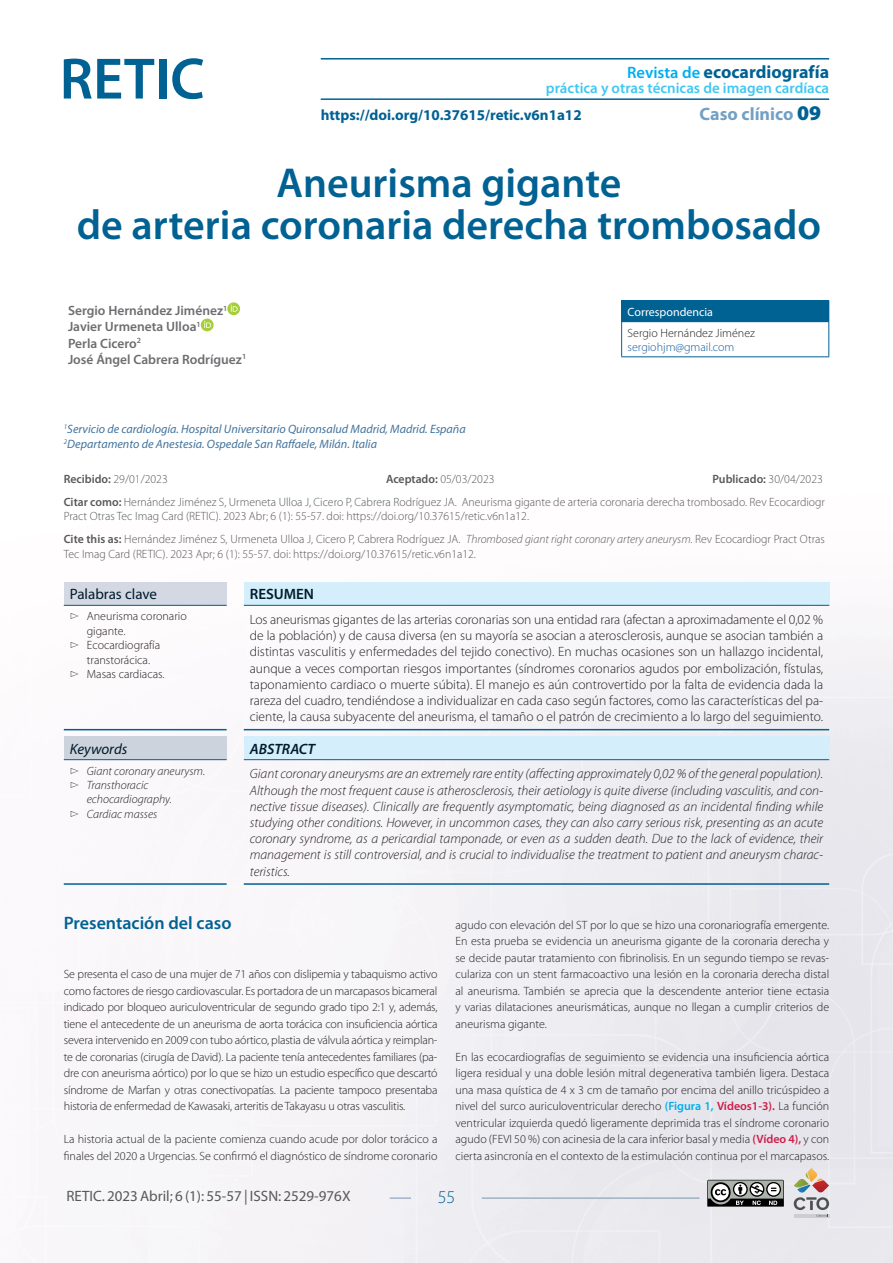
<style>
.page{position:relative;width:893px;height:1263px;background:#fff}
.page>*{position:absolute;margin:0;border:0;box-sizing:border-box;transform-origin:0 0}
.Titulo_capitulo{font:600 42px/42px "Myriad Pro";color:#006193;text-align:center}
.t1{font:700 18px "Myriad Pro";color:#006193}
._02_Primer_Orden{font:600 18px "Myriad Pro";color:#006193}
.t2{font:700 18px "Myriad Pro";color:#73a0c4}
.t3{font:300 18px "Myriad Pro";color:#006193}
.t4{font:15px "Myriad Pro";color:#57585a}
.t5{font:600 15px "Myriad Pro";color:#40c7f4}
.DOI_cabecera{font:700 15px "Myriad Pro";color:#006193}
.t6{font:15px "Myriad Pro";color:#001b2b}
.t7{font:italic 15px "Myriad Pro";color:#001b2b}
.t8{font:italic 600 15px "Myriad Pro";color:#001b2b}
.t9{font:600 15px "Myriad Pro";color:#001b2b}
.Texto_resumen{font:300 13.5px/16.2px "Myriad Pro";color:#231f20;text-align:justify}
.Texto_resumen_ingles{font:italic 300 13.5px/16.2px "Myriad Pro";color:#231f20;text-align:justify}
.Nombre_autores{font:600 13.5px "Myriad Pro";color:#6c6d70}
.Cargo_autores{font:italic 12.15px "Myriad Pro";color:#42739c}
._01_Texto_comun{font:300 12px/16.5px "Myriad Pro";color:#231f20;text-align:justify}
.CitarComo{font:300 12px/14.4px "Myriad Pro";color:#57585a}
.t10{font:italic 300 12px/14.4px "Myriad Pro";color:#231f20}
.Correspondencia{font:300 12px "Myriad Pro";color:#231f20}
.CitarComo-2{font:600 12px "Myriad Pro";color:#57585a}
.Correspondencia-2{font:300 12px "Myriad Pro";color:#175d9e}
.t11{font:12px "Myriad Pro";color:#fff}
.s1{font-weight:600;font-size:16.5px;color:#00aeef}
.s2{font-style:inherit}
.s3{font-weight:900;font-size:21px;color:#006193}
.s4{font-weight:600}
.s5{font-weight:300}
.s6{font-style:italic}
.s7{font-weight:600;color:#00aeef}
.s8{font-weight:600;color:#ce1d49}
</style>
<div class="page">
<img style="left:63px;top:58px;width:830px;height:1205px">
<hr style="left:321px;top:58px;width:508px;height:2px;background:#006193">
<hr style="left:321px;top:98px;width:508px;height:2px;background:#006193">
<svg style="left:64px;top:59px;width:90px;height:40px"></svg>
<div style="left:159px;top:59px;width:7px;height:40px;background:#006193"></div>
<svg style="left:172px;top:58px;width:31px;height:41px"></svg>
<hr style="left:482px;top:1198px;width:217px;height:1px;background:#7a94b0">
<svg style="left:390px;top:1198px;width:21px;height:1px"></svg>
<svg style="left:794px;top:1168px;width:35px;height:49px;background:#c7bdb8"></svg>
<svg style="left:707px;top:1180px;width:77px;height:26px"></svg>
<svg style="left:227px;top:302px;width:13px;height:13px"></svg>
<svg style="left:231px;top:305px;width:7px;height:7px"></svg>
<div style="left:201px;top:319px;width:13px;height:12px;background:#a6ce39;border-radius:50%"></div>
<svg style="left:204px;top:321px;width:7px;height:7px"></svg>
<div style="left:622px;top:301px;width:207px;height:21px;background:#006193"></div>
<hr style="left:621px;top:300px;width:208px;height:1px;background:#006193">
<svg style="left:621px;top:301px;width:1px;height:20px"></svg>
<hr style="left:621px;top:321px;width:208px;height:1px;background:#006193">
<hr style="left:621px;top:322px;width:1px;height:34px;background:#006193">
<hr style="left:828px;top:322px;width:1px;height:34px;background:#006193">
<hr style="left:621px;top:356px;width:208px;height:1px;background:#006193">
<div style="left:64px;top:582px;width:163px;height:23px;background:#d3d8e2"></div>
<div style="left:244px;top:582px;width:585px;height:23px;background:#d4effb"></div>
<hr style="left:244px;top:605px;width:585px;height:1px;background:#006193">
<hr style="left:244px;top:729px;width:585px;height:1px;background:#006193">
<hr style="left:64px;top:605px;width:163px;height:1px;background:#006193">
<hr style="left:64px;top:729px;width:163px;height:1px;background:#006193">
<div style="left:64px;top:736px;width:163px;height:24px;background:#cdd3dd"></div>
<div style="left:244px;top:736px;width:585px;height:24px;background:#d4effb"></div>
<hr style="left:244px;top:759px;width:585px;height:1px;background:#006193">
<hr style="left:244px;top:883px;width:585px;height:2px;background:#006193">
<hr style="left:64px;top:759px;width:163px;height:1px;background:#006193">
<hr style="left:64px;top:883px;width:163px;height:2px;background:#006193">
<h2 class="t1" style="left:627px;top:60px;width:204px"><span class="s1">Revista de</span> ecocardiografía</h2>
<p class="t5" style="left:546px;top:78px;width:285px">práctica y otras técnicas de imagen cardíaca</p>
<p class="DOI_cabecera" style="left:321px;top:105px;width:262px">https://doi.org/10.37615/retic.v6n1a12</p>
<h2 class="t2" style="left:700px;top:102px;width:123px"><span class="s2">C</span>aso clínico <span class="s3">09</span></h2>
<p class="Titulo_capitulo" style="left:77px;top:161px;width:746px">Aneurisma gigante<br>de arteria coronaria derecha trombosado</p>
<p class="Nombre_autores" style="left:68px;top:302px;width:161px">Sergio Hernández Jiménez<sup>1</sup></p>
<p class="Nombre_autores" style="left:68px;top:318px;width:134px">Javier Urmeneta Ulloa<sup>1</sup></p>
<p class="Nombre_autores" style="left:68px;top:334px;width:74px">Perla Cicero<sup>2</sup></p>
<p class="Nombre_autores" style="left:68px;top:351px;width:180px">José Ángel Cabrera Rodríguez<sup>1</sup></p>
<p class="t11" style="left:628px;top:304px;width:87px">Correspondencia</p>
<p class="Correspondencia" style="left:628px;top:326px;width:129px">Sergio Hernández Jiménez</p>
<p class="Correspondencia-2" style="left:628px;top:340px;width:108px">sergiohjm@gmail.com</p>
<p class="Cargo_autores" style="left:64px;top:421px;width:403px"><sup>1</sup>Servicio de cardiología. Hospital Universitario Quironsalud Madrid, Madrid. España</p>
<p class="Cargo_autores" style="left:64px;top:436px;width:315px"><sup>2</sup>Departamento de Anestesia. Ospedale San Raffaele, Milán. Italia</p>
<p class="CitarComo" style="left:64px;top:472px;width:105px"><span class="s4">Recibido:</span> 29/01/2023</p>
<p class="CitarComo" style="left:386px;top:472px;width:110px"><span class="s4">Aceptado:</span> 05/03/2023</p>
<p class="CitarComo-2" style="left:712px;top:471px;width:112px">Publicado: <span class="s5">30/04/2023</span></p>
<p class="CitarComo" style="left:64px;top:495px;width:763px"><span class="s4">Citar como:</span> Hernández Jiménez S, Urmeneta Ulloa J, Cicero P, Cabrera Rodríguez JA. Aneurisma gigante de arteria coronaria derecha trombosado. Rev Ecocardiogr<br>Pract Otras Tec Imag Card (RETIC). 2023 Abr; 6 (1): 55-57. doi: https://doi.org/10.37615/retic.v6n1a12.</p>
<p class="CitarComo" style="left:64px;top:532px;width:763px"><span class="s4">Cite this as:</span> Hernández Jiménez S, Urmeneta Ulloa J, Cicero P, Cabrera Rodríguez JA. <span class="s6">Thrombosed giant right coronary artery aneurysm.</span> Rev Ecocardiogr Pract Otras<br>Tec Imag Card (RETIC). 2023 Apr; 6 (1): 55-57. doi: https://doi.org/10.37615/retic.v6n1a12.</p>
<p class="t6" style="left:70px;top:585px;width:89px">Palabras clave</p>
<p class="t9" style="left:250px;top:585px;width:66px">RESUMEN</p>
<p class="_01_Texto_comun" style="left:87px;top:609px;width:102px;line-height:14.4px;text-indent:-17px">▻ Aneurisma coronario gigante.</p>
<p class="_01_Texto_comun" style="left:70px;top:638px;width:92px;line-height:14.4px;text-align:center">▻ Ecocardiografía transtorácica.</p>
<p class="_01_Texto_comun" style="left:70px;top:666px;width:96px">▻ Masas cardiacas.</p>
<p class="Texto_resumen" style="left:250px;top:612px;width:575px">Los aneurismas gigantes de las arterias coronarias son una entidad rara (afectan a aproximadamente el 0,02 % de la población) y de causa diversa (en su mayoría se asocian a aterosclerosis, aunque se asocian también a distintas vasculitis y enfermedades del tejido conectivo). En muchas ocasiones son un hallazgo incidental, aunque a veces comportan riesgos importantes (síndromes coronarios agudos por embolización, fístulas, taponamiento cardiaco o muerte súbita). El manejo es aún controvertido por la falta de evidencia dada la rareza del cuadro, tendiéndose a individualizar en cada caso según factores, como las características del pa&shy;ciente, la causa subyacente del aneurisma, el tamaño o el patrón de crecimiento a lo largo del seguimiento.</p>
<p class="t7" style="left:70px;top:739px;width:59px">Keywords</p>
<p class="t8" style="left:250px;top:739px;width:67px">ABSTRACT</p>
<p class="t10" style="left:70px;top:764px;width:137px">▻ Giant coronary aneurysm.</p>
<p class="t10" style="left:87px;top:778px;width:87px;text-indent:-17px">▻ Transthoracic echocardiography.</p>
<p class="t10" style="left:70px;top:807px;width:89px">▻ Cardiac masses</p>
<p class="Texto_resumen_ingles" style="left:250px;top:766px;width:575px">Giant coronary aneurysms are an extremely rare entity (affecting approximately 0,02 % of the general population).<br>Although the most frequent cause is atherosclerosis, their aetiology is quite diverse (including vasculitis, and con&shy;nective tissue diseases). Clinically are frequently asymptomatic, being diagnosed as an incidental finding while studying other conditions. However, in uncommon cases, they can also carry serious risk, presenting as an acute coronary syndrome, as a pericardial tamponade, or even as a sudden death. Due to the lack of evidence, their management is still controversial, and is crucial to individualise the treatment to patient and aneurysm charac&shy;teristics.</p>
<p class="_02_Primer_Orden" style="left:64px;top:911px;width:169px">Presentación del caso</p>
<p class="_01_Texto_comun" style="left:64px;top:966px;width:375px">Se presenta el caso de una mujer de 71 años con dislipemia y tabaquismo activo como factores de riesgo cardiovascular. Es portadora de un marcapasos bicameral indicado por bloqueo auriculoventricular de segundo grado tipo 2:1 y, además, tiene el antecedente de un aneurisma de aorta torácica con insuficiencia aórtica severa intervenido en 2009 con tubo aórtico, plastia de válvula aórtica y reimplan&shy;te de coronarias (cirugía de David). La paciente tenía antecedentes familiares (pa&shy;dre con aneurisma aórtico) por lo que se hizo un estudio específico que descartó síndrome de Marfan y otras conectivopatías. La paciente tampoco presentaba historia de enfermedad de Kawasaki, arteritis de Takayasu u otras vasculitis.</p>
<p class="_01_Texto_comun" style="left:64px;top:1131px;width:375px">La historia actual de la paciente comienza cuando acude por dolor torácico a finales del 2020 a Urgencias. Se confirmó el diagnóstico de síndrome coronario</p>
<p class="_01_Texto_comun" style="left:455px;top:916px;width:375px">agudo con elevación del ST por lo que se hizo una coronariografía emergente.<br>En esta prueba se evidencia un aneurisma gigante de la coronaria derecha y se decide pautar tratamiento con fibrinolisis. En un segundo tiempo se revas&shy;culariza con un stent farmacoactivo una lesión en la coronaria derecha distal al aneurisma. También se aprecia que la descendente anterior tiene ectasia y varias dilataciones aneurismáticas, aunque no llegan a cumplir criterios de aneurisma gigante.</p>
<p class="_01_Texto_comun" style="left:455px;top:1048px;width:375px">En las ecocardiografías de seguimiento se evidencia una insuficiencia aórtica ligera residual y una doble lesión mitral degenerativa también ligera. Destaca una masa quística de 4 x 3 cm de tamaño por encima del anillo tricúspideo a nivel del surco auriculoventricular derecho <span class="s7">(Figura 1,</span> <span class="s8">Vídeos1-3).</span> La función ventricular izquierda quedó ligeramente deprimida tras el síndrome coronario agudo (FEVI 50 %) con acinesia de la cara inferior basal y media <span class="s8">(Vídeo 4),</span> y con cierta asincronía en el contexto de la estimulación continua por el marcapasos.</p>
<p class="t4" style="left:66px;top:1187px;width:286px">RETIC. 2023 Abril; 6 (1): 55-57 | ISSN: 2529-976X</p>
<h2 class="t3" style="left:438px;top:1187px;width:19px">55</h2>
</div>
